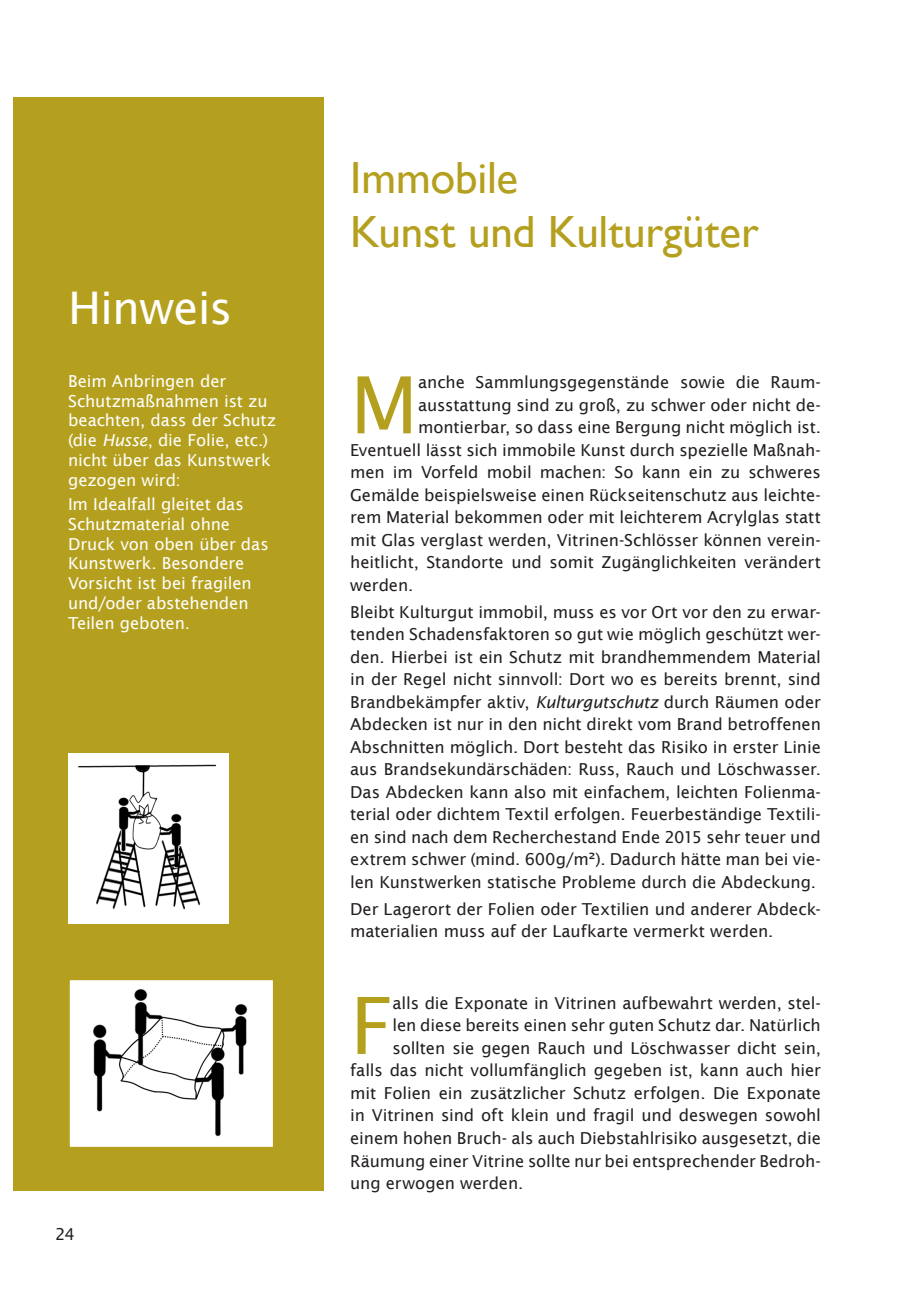
<style>
.page{position:relative;width:906px;height:1289px;background:#fff}
.page>*{position:absolute;margin:0;border:0;box-sizing:border-box;transform-origin:0 0}
.t1{font:78.75px "Lucida Sans";color:#b4a01e}
.t2{font:45px/54px "Gill Sans";letter-spacing:-.005em;color:#b4a01e}
.t3{font:45px "Lucida Sans";letter-spacing:-.02em;color:#fff}
.t4{font:16.5px/22.5px "Lucida Sans";letter-spacing:-.005em;color:#231f20;text-align:justify}
.t5{font:16.5px/19.8px "Lucida Sans";letter-spacing:-.005em;color:#fff}
.s1{font-style:italic}
</style>
<div class="page">
<div style="left:13px;top:98px;width:310px;height:1092px;background:#b4a01e"></div>
<div style="left:69px;top:979px;width:205px;height:168px;background:#fff"></div>
<img style="left:93px;top:989px;width:155px;height:148px">
<div style="left:68px;top:978px;width:207px;height:170px;border:2px solid #b4a01e"></div>
<div style="left:68px;top:753px;width:160px;height:170px;background:#fff"></div>
<img style="left:78px;top:764px;width:139px;height:146px">
<h2 class="t3" style="left:68px;top:282px;width:166px">Hinweis</h2>
<p class="t5" style="left:68px;top:371px;width:210px">Beim Anbringen der<br>Schutzmaßnahmen ist zu beachten, dass der Schutz (die <span class="s1">Husse</span>, die Folie, etc.) nicht über das Kunstwerk gezogen wird:</p>
<p class="t5" style="left:68px;top:494px;width:202px">Im Idealfall gleitet das<br>Schutzmaterial ohne<br>Druck von oben über das<br>Kunstwerk. Besondere<br>Vorsicht ist bei fragilen und/oder abstehenden<br>Teilen geboten.</p>
<p class="t4" style="left:55px;top:1222px;width:21px">24</p>
<h2 class="t2" style="left:350px;top:151px;width:410px">Immobile<br>Kunst und Kulturgüter</h2>
<h1 class="t1" style="left:350px;top:360px;width:69px">M</h1>
<p class="t4" style="left:418px;top:371px;width:404px">anche Sammlungsgegenstände sowie die Raum-</p>
<p class="t4" style="left:418px;top:393px;width:404px">ausstattung sind zu groß, zu schwer oder nicht de-</p>
<p class="t4" style="left:418px;top:416px;width:404px">montierbar, so dass eine Bergung nicht möglich ist.</p>
<p class="t4" style="left:350px;top:438px;width:472px">Eventuell lässt sich immobile Kunst durch spezielle Maßnah-</p>
<p class="t4" style="left:350px;top:461px;width:472px">men im Vorfeld mobil machen: So kann ein zu schweres</p>
<p class="t4" style="left:350px;top:484px;width:472px">Gemälde beispielsweise einen Rückseitenschutz aus leichte-</p>
<p class="t4" style="left:350px;top:506px;width:472px">rem Material bekommen oder mit leichterem Acrylglas statt</p>
<p class="t4" style="left:350px;top:529px;width:472px">mit Glas verglast werden, Vitrinen-Schlösser können verein-</p>
<p class="t4" style="left:350px;top:551px;width:472px">heitlicht, Standorte und somit Zugänglichkeiten verändert</p>
<p class="t4" style="left:350px;top:574px;width:65px">werden.</p>
<p class="t4" style="left:350px;top:600px;width:472px">Bleibt Kulturgut immobil, muss es vor Ort vor den zu erwar&shy;tenden Schadensfaktoren so gut wie möglich geschützt wer&shy;den. Hierbei ist ein Schutz mit brandhemmendem Material in der Regel nicht sinnvoll: Dort wo es bereits brennt, sind Brandbekämpfer aktiv, <span class="s1">Kulturgutschutz</span> durch Räumen oder Abdecken ist nur in den nicht direkt vom Brand betroffenen Abschnitten möglich. Dort besteht das Risiko in erster Linie aus Brandsekundärschäden: Russ, Rauch und Löschwasser.<br>Das Abdecken kann also mit einfachem, leichten Folienma&shy;terial oder dichtem Textil erfolgen. Feuerbeständige Textili&shy;en sind nach dem Recherchestand Ende 2015 sehr teuer und extrem schwer (mind. 600g/m²). Dadurch hätte man bei vie&shy;len Kunstwerken statische Probleme durch die Abdeckung.</p>
<p class="t4" style="left:350px;top:897px;width:472px">Der Lagerort der Folien oder Textilien und anderer Abdeck&shy;materialien muss auf der Laufkarte vermerkt werden.</p>
<h1 class="t1" style="left:350px;top:980px;width:44px">F</h1>
<p class="t4" style="left:392px;top:991px;width:430px">alls die Exponate in Vitrinen aufbewahrt werden, stel-</p>
<p class="t4" style="left:392px;top:1014px;width:430px">len diese bereits einen sehr guten Schutz dar. Natürlich</p>
<p class="t4" style="left:392px;top:1036px;width:430px">sollten sie gegen Rauch und Löschwasser dicht sein,</p>
<p class="t4" style="left:350px;top:1059px;width:472px">falls das nicht vollumfänglich gegeben ist, kann auch hier</p>
<p class="t4" style="left:350px;top:1081px;width:472px">mit Folien ein zusätzlicher Schutz erfolgen. Die Exponate</p>
<p class="t4" style="left:350px;top:1104px;width:472px">in Vitrinen sind oft klein und fragil und deswegen sowohl</p>
<p class="t4" style="left:350px;top:1126px;width:472px">einem hohen Bruch- als auch Diebstahlrisiko ausgesetzt, die</p>
<p class="t4" style="left:350px;top:1149px;width:472px">Räumung einer Vitrine sollte nur bei entsprechender Bedroh-</p>
<p class="t4" style="left:350px;top:1171px;width:175px">ung erwogen werden.</p>
</div>
